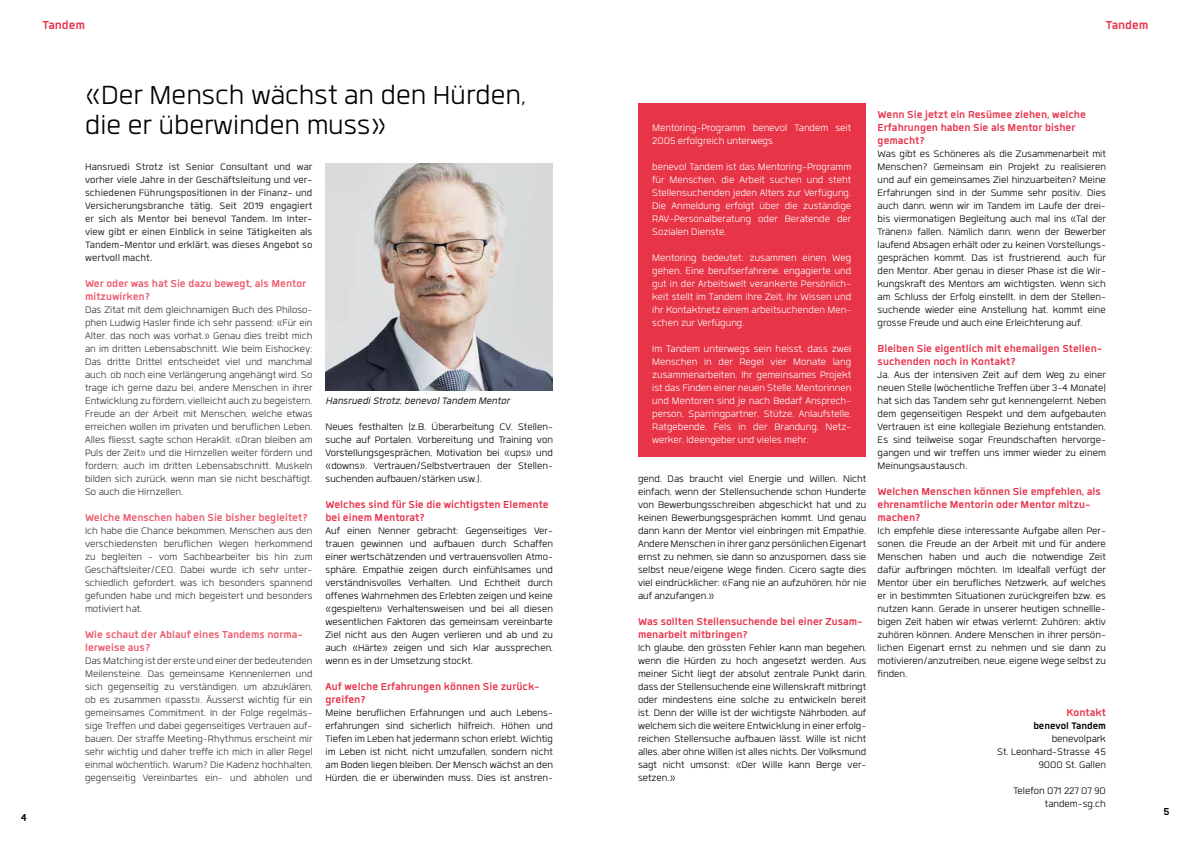
<style>
.page{position:relative;width:1191px;height:842px;background:#fff}
.page>*{position:absolute;margin:0;border:0;box-sizing:border-box;transform-origin:0 0}
.t1{font:300 36px/30px "Quan";color:#000}
.t2{font:700 16px "Quan";color:#e7344c}
.t3{font:700 14px/13px "Quan";color:#e7344c}
.t4{font:700 14px "Quan";color:#000}
.t5{font:300 13px/13px "Quan";color:#000;text-align:justify}
.t6{font:300 13px/13px "Quan";color:#fff;text-align:justify}
.t7{font:13px/13px "Quan";color:#000;text-align:justify}
.t8{font:italic 13px "Quan";color:#000}
.t9{font:700 13px "Quan";color:#000}
</style>
<div class="page">
<img style="left:325px;top:163px;width:228px;height:228px">
<div style="left:638px;top:103px;width:227px;height:354px;background:#e73446"></div>
<p class="t2" style="left:43px;top:18px;width:44px">Tandem</p>
<p class="t2" style="left:1105px;top:18px;width:44px">Tandem</p>
<p class="t4" style="left:21px;top:811px;width:7px">4</p>
<h1 class="t1" style="left:85px;top:80px;width:442px">«Der Mensch wächst an den Hürden, die er überwinden muss»</h1>
<p class="t7" style="left:85px;top:160px;width:229px">Hansruedi Strotz ist Senior Consultant und war vorher viele Jahre in der Geschäftsleitung und ver&shy;schiedenen Führungspositionen in der Finanz- und Versicherungsbranche tätig. Seit 2019 engagiert er sich als Mentor bei benevol Tandem. Im Inter&shy;view gibt er einen Einblick in seine Tätigkeiten als Tandem-Mentor und erklärt, was dieses Angebot so wertvoll macht.</p>
<p class="t3" style="left:85px;top:277px;width:223px">Wer oder was hat Sie dazu bewegt, als Mentor mitzuwirken?</p>
<p class="t5" style="left:85px;top:303px;width:229px">Das Zitat mit dem gleichnamigen Buch des Philoso&shy;phen Ludwig Hasler finde ich sehr passend: «Für ein Alter, das noch was vorhat.» Genau dies treibt mich an im dritten Lebensabschnitt. Wie beim Eishockey:<br>Das dritte Drittel entscheidet viel und manchmal auch, ob noch eine Verlängerung angehängt wird. So trage ich gerne dazu bei, andere Menschen in ihrer Entwicklung zu fördern, vielleicht auch zu begeistern.<br>Freude an der Arbeit mit Menschen, welche etwas erreichen wollen im privaten und beruflichen Leben.<br>Alles fliesst, sagte schon Heraklit. «Dran bleiben am Puls der Zeit» und die Hirnzellen weiter fördern und fordern; auch im dritten Lebensabschnitt. Muskeln bilden sich zurück, wenn man sie nicht beschäftigt.<br>So auch die Hirnzellen.</p>
<p class="t3" style="left:85px;top:511px;width:224px">Welche Menschen haben Sie bisher begleitet?</p>
<p class="t5" style="left:85px;top:524px;width:229px">Ich habe die Chance bekommen, Menschen aus den verschiedensten beruflichen Wegen herkommend zu begleiten - vom Sachbearbeiter bis hin zum Geschäftsleiter/CEO. Dabei wurde ich sehr unter&shy;schiedlich gefordert, was ich besonders spannend gefunden habe und mich begeistert und besonders motiviert hat.</p>
<p class="t3" style="left:85px;top:628px;width:219px">Wie schaut der Ablauf eines Tandems norma&shy;lerweise aus?</p>
<p class="t5" style="left:85px;top:654px;width:229px">Das Matching ist der erste und einer der bedeutenden Meilensteine. Das gemeinsame Kennenlernen und sich gegenseitig zu verständigen, um abzuklären, ob es zusammen «passt». Äusserst wichtig für ein gemeinsames Commitment. In der Folge regelmäs&shy;sige Treffen und dabei gegenseitiges Vertrauen auf&shy;bauen. Der straffe Meeting-Rhythmus erscheint mir sehr wichtig und daher treffe ich mich in aller Regel einmal wöchentlich. Warum? Die Kadenz hochhalten, gegenseitig Vereinbartes ein- und abholen und</p>
<p class="t8" style="left:325px;top:394px;width:186px">Hansruedi Strotz, benevol Tandem Mentor</p>
<p class="t5" style="left:325px;top:420px;width:229px">Neues festhalten (z.B. Überarbeitung CV, Stellen&shy;suche auf Portalen, Vorbereitung und Training von Vorstellungsgesprächen, Motivation bei «ups» und «downs», Vertrauen/Selbstvertrauen der Stellen&shy;suchenden aufbauen/stärken usw.).</p>
<p class="t3" style="left:325px;top:498px;width:225px">Welches sind für Sie die wichtigsten Elemente bei einem Mentorat?</p>
<p class="t5" style="left:325px;top:524px;width:229px">Auf einen Nenner gebracht: Gegenseitiges Ver&shy;trauen gewinnen und aufbauen durch Schaffen einer wertschätzenden und vertrauensvollen Atmo&shy;sphäre. Empathie zeigen durch einfühlsames und verständnisvolles Verhalten. Und Echtheit durch offenes Wahrnehmen des Erlebten zeigen und keine «gespielten» Verhaltensweisen und bei all diesen wesentlichen Faktoren das gemeinsam vereinbarte Ziel nicht aus den Augen verlieren und ab und zu auch «Härte» zeigen und sich klar aussprechen, wenn es in der Umsetzung stockt.</p>
<p class="t3" style="left:325px;top:680px;width:216px">Auf welche Erfahrungen können Sie zurück&shy;greifen?</p>
<p class="t5" style="left:325px;top:706px;width:229px">Meine beruflichen Erfahrungen und auch Lebens&shy;erfahrungen sind sicherlich hilfreich. Höhen und Tiefen im Leben hat jedermann schon erlebt. Wichtig im Leben ist nicht, nicht umzufallen, sondern nicht am Boden liegen bleiben. Der Mensch wächst an den Hürden, die er überwinden muss. Dies ist anstren-</p>
<p class="t6" style="left:652px;top:121px;width:201px">Mentoring-Programm benevol Tandem seit<br>2005 erfolgreich unterwegs</p>
<p class="t6" style="left:652px;top:160px;width:201px">benevol Tandem ist das Mentoring-Programm für Menschen, die Arbeit suchen und steht Stellensuchenden jeden Alters zur Verfügung.<br>Die Anmeldung erfolgt über die zuständige RAV-Personalberatung oder Beratende der Sozialen Dienste.</p>
<p class="t6" style="left:652px;top:251px;width:201px">Mentoring bedeutet: zusammen einen Weg gehen. Eine berufserfahrene, engagierte und gut in der Arbeitswelt verankerte Persönlich&shy;keit stellt im Tandem ihre Zeit, ihr Wissen und ihr Kontaktnetz einem arbeitsuchenden Men&shy;schen zur Verfügung.</p>
<p class="t6" style="left:652px;top:342px;width:201px">Im Tandem unterwegs sein heisst, dass zwei Menschen in der Regel vier Monate lang zusammenarbeiten. Ihr gemeinsames Projekt ist das Finden einer neuen Stelle. Mentorinnen und Mentoren sind je nach Bedarf Ansprech&shy;person, Sparringpartner, Stütze, Anlaufstelle, Ratgebende, Fels in der Brandung, Netz&shy;werker, Ideengeber und vieles mehr.</p>
<p class="t5" style="left:638px;top:472px;width:230px">gend. Das braucht viel Energie und Willen. Nicht einfach, wenn der Stellensuchende schon Hunderte von Bewerbungsschreiben abgeschickt hat und zu keinen Bewerbungsgesprächen kommt. Und genau dann kann der Mentor viel einbringen mit Empathie.<br>Andere Menschen in ihrer ganz persönlichen Eigenart ernst zu nehmen, sie dann so anzuspornen, dass sie selbst neue/eigene Wege finden. Cicero sagte dies viel eindrücklicher: «Fang nie an aufzuhören, hör nie auf anzufangen.»</p>
<p class="t3" style="left:638px;top:615px;width:226px">Was sollten Stellensuchende bei einer Zusam&shy;menarbeit mitbringen?</p>
<p class="t5" style="left:638px;top:641px;width:230px">Ich glaube, den grössten Fehler kann man begehen, wenn die Hürden zu hoch angesetzt werden. Aus meiner Sicht liegt der absolut zentrale Punkt darin, dass der Stellensuchende eine Willenskraft mitbringt oder mindestens eine solche zu entwickeln bereit ist. Denn der Wille ist der wichtigste Nährboden, auf welchem sich die weitere Entwicklung in einer erfolg&shy;reichen Stellensuche aufbauen lässt. Wille ist nicht alles, aber ohne Willen ist alles nichts. Der Volksmund sagt nicht umsonst: «Der Wille kann Berge ver&shy;setzen.»</p>
<p class="t3" style="left:877px;top:108px;width:210px">Wenn Sie jetzt ein Resümee ziehen, welche<br>Erfahrungen haben Sie als Mentor bisher gemacht?</p>
<p class="t5" style="left:877px;top:147px;width:230px">Was gibt es Schöneres als die Zusammenarbeit mit Menschen? Gemeinsam ein Projekt zu realisieren und auf ein gemeinsames Ziel hinzuarbeiten? Meine Erfahrungen sind in der Summe sehr positiv. Dies auch dann, wenn wir im Tandem im Laufe der drei&shy;bis viermonatigen Begleitung auch mal ins «Tal der Tränen» fallen. Nämlich dann, wenn der Bewerber laufend Absagen erhält oder zu keinen Vorstellungs&shy;gesprächen kommt. Das ist frustrierend, auch für den Mentor. Aber genau in dieser Phase ist die Wir&shy;kungskraft des Mentors am wichtigsten. Wenn sich am Schluss der Erfolg einstellt, in dem der Stellen&shy;suchende wieder eine Anstellung hat, kommt eine grosse Freude und auch eine Erleichterung auf.</p>
<p class="t3" style="left:877px;top:342px;width:226px">Bleiben Sie eigentlich mit ehemaligen Stellen&shy;suchenden noch in Kontakt?</p>
<p class="t5" style="left:877px;top:368px;width:230px">Ja. Aus der intensiven Zeit auf dem Weg zu einer neuen Stelle (wöchentliche Treffen über 3-4 Monate) hat sich das Tandem sehr gut kennengelernt. Neben dem gegenseitigen Respekt und dem aufgebauten Vertrauen ist eine kollegiale Beziehung entstanden.<br>Es sind teilweise sogar Freundschaften hervorge&shy;gangen und wir treffen uns immer wieder zu einem Meinungsaustausch.</p>
<p class="t3" style="left:877px;top:485px;width:225px">Welchen Menschen können Sie empfehlen, als ehrenamtliche Mentorin oder Mentor mitzu&shy;machen?</p>
<p class="t5" style="left:877px;top:524px;width:230px">Ich empfehle diese interessante Aufgabe allen Per&shy;sonen, die Freude an der Arbeit mit und für andere Menschen haben und auch die notwendige Zeit dafür aufbringen möchten. Im Idealfall verfügt der Mentor über ein berufliches Netzwerk, auf welches er in bestimmten Situationen zurückgreifen bzw. es nutzen kann. Gerade in unserer heutigen schnellle&shy;bigen Zeit haben wir etwas verlernt: Zuhören; aktiv zuhören können. Andere Menschen in ihrer persön&shy;lichen Eigenart ernst zu nehmen und sie dann zu motivieren/anzutreiben, neue, eigene Wege selbst zu finden.</p>
<p class="t3" style="left:1066px;top:706px;width:41px">Kontakt</p>
<p class="t9" style="left:1033px;top:719px;width:74px">benevol Tandem</p>
<p class="t5" style="left:997px;top:732px;width:110px;text-align:right">benevolpark<br>St. Leonhard-Strasse 45<br>9000 St. Gallen</p>
<p class="t5" style="left:1013px;top:784px;width:94px;text-align:right">Telefon 071 227 07 90 tandem-sg.ch</p>
<p class="t4" style="left:1163px;top:805px;width:8px">5</p>
</div>
